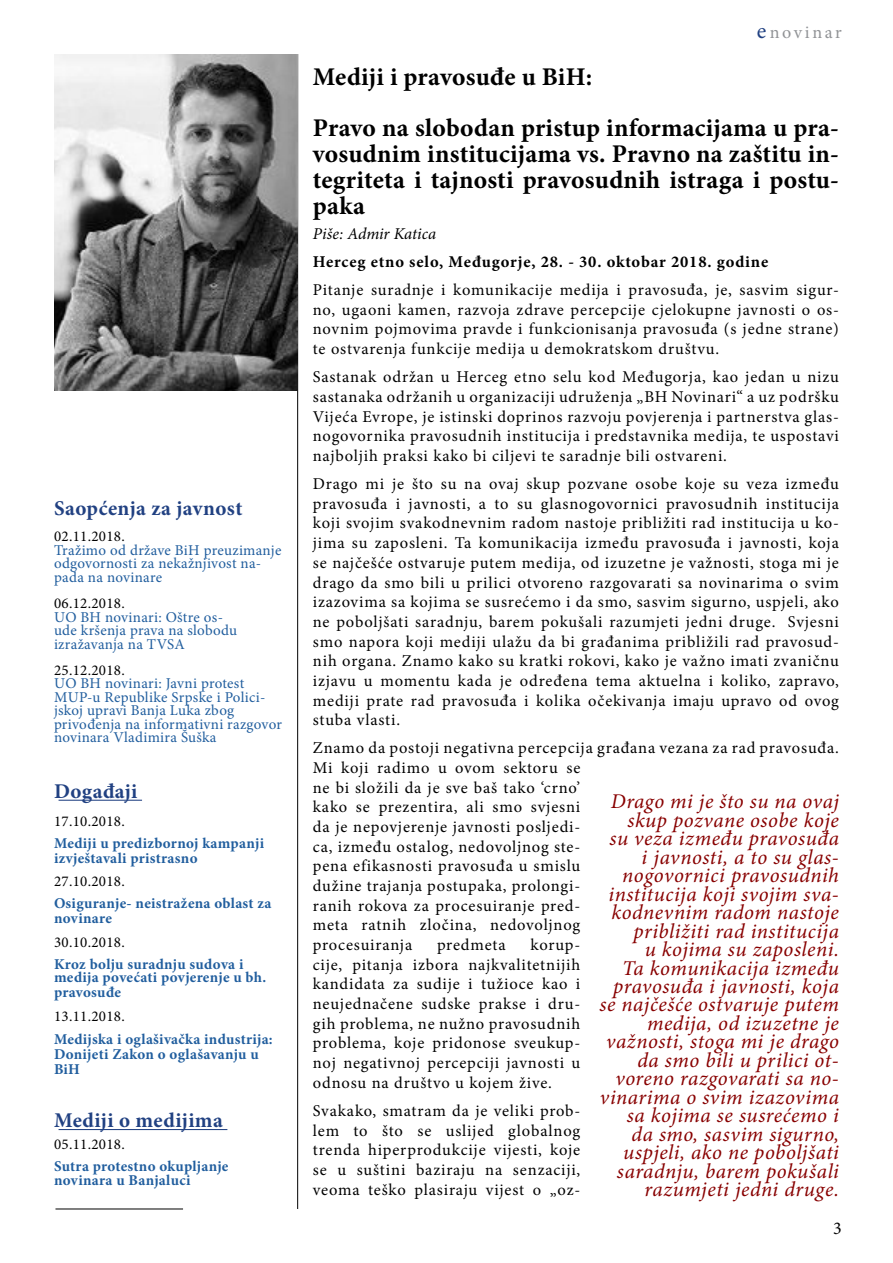
<style>
.page{position:relative;width:893px;height:1263px;background:#fff}
.page>*{position:absolute;margin:0;border:0;box-sizing:border-box;transform-origin:0 0}
.t1{font:700 25.5px/25.7px "Minion Pro";letter-spacing:.01em;color:#000}
.t2{font:italic 21px/18.5px "Minion Pro";letter-spacing:.025em;color:#800;text-align:right}
.t3{font:700 21px "Minion Pro";letter-spacing:.02em;color:#214182}
.t4{font:18px "Minion Pro";letter-spacing:.145em;color:#919396}
.t5{font:18px "Minion Pro";color:#000}
.t6{font:16.5px/19.6px "Minion Pro";letter-spacing:.05em;color:#000;text-align:justify}
.t7{font:700 16.5px "Minion Pro";letter-spacing:.05em;color:#000}
.t8{font:italic 16.5px "Minion Pro";color:#000}
.t9{font:15px/13.5px "Minion Pro";letter-spacing:.02em;color:#215e9e}
.t10{font:700 15px/15px "Minion Pro";letter-spacing:.02em;color:#215e9e}
.t11{font:15px "Minion Pro";letter-spacing:.02em;color:#000}
.s1{font-size:22.5px;color:#214182}
</style>
<div class="page">
<hr style="left:297px;top:54px;width:1px;height:1155px;background:#000">
<hr style="left:55px;top:1209px;width:128px;height:1px;background:#000">
<hr style="left:59px;top:800px;width:83px;height:1px;background:#214182">
<hr style="left:59px;top:1129px;width:168px;height:1px;background:#214182">
<img style="left:54px;top:54px;width:244px;height:336px">
<p class="t3" style="left:54px;top:493px;width:190px">Saopćenja za javnost</p>
<p class="t11" style="left:54px;top:526px;width:72px">02.11.2018.</p>
<p class="t9" style="left:54px;top:543px;width:229px">Tražimo od države BiH preuzimanje odgovornosti za nekažnjivost na&shy;pada na novinare</p>
<p class="t11" style="left:54px;top:593px;width:72px">06.12.2018.</p>
<p class="t9" style="left:54px;top:610px;width:185px">UO BH novinari: Oštre os&shy;ude kršenja prava na slobodu izražavanja na TVSA</p>
<p class="t11" style="left:54px;top:660px;width:72px">25.12.2018.</p>
<p class="t9" style="left:54px;top:677px;width:229px">UO BH novinari: Javni protest<br>MUP-u Republike Srpske i Polici&shy;jskoj upravi Banja Luka zbog privođenja na informativni razgovor novinara Vladimira Šuška</p>
<p class="t3" style="left:54px;top:777px;width:85px">Događaji</p>
<p class="t11" style="left:54px;top:811px;width:72px">17.10.2018.</p>
<p class="t10" style="left:54px;top:835px;width:212px">Mediji u predizbornoj kampanji izvještavali pristrasno</p>
<p class="t11" style="left:54px;top:871px;width:72px">27.10.2018.</p>
<p class="t10" style="left:54px;top:896px;width:219px">Osiguranje- neistražena oblast za novinare</p>
<p class="t11" style="left:54px;top:932px;width:72px">30.10.2018.</p>
<p class="t10" style="left:54px;top:957px;width:214px;line-height:13.5px">Kroz bolju suradnju sudova i medija povećati povjerenje u bh.</p>
<p class="t10" style="left:54px;top:985px;width:69px">pravosuđe</p>
<p class="t11" style="left:54px;top:1006px;width:72px">13.11.2018.</p>
<p class="t10" style="left:54px;top:1032px;width:220px">Medijska i oglašivačka industrija:<br>Donijeti Zakon o oglašavanju u<br>BiH</p>
<p class="t3" style="left:54px;top:1106px;width:170px">Mediji o medijima</p>
<p class="t11" style="left:54px;top:1134px;width:72px">05.11.2018.</p>
<p class="t10" style="left:54px;top:1160px;width:176px;line-height:13.5px">Sutra protestno okupljanje novinara u Banjaluci</p>
<p class="t4" style="left:757px;top:20px;width:87px"><span class="s1">e</span>novinar</p>
<h1 class="t1" style="left:313px;top:51px;width:528px;line-height:51.2px">Mediji i pravosuđe u BiH:<br>Pravo na slobodan pristup informacijama u pra-</h1>
<h1 class="t1" style="left:313px;top:141px;width:528px;text-align:justify">vosudnim institucijama vs. Pravno na zaštitu in&shy;tegriteta i tajnosti pravosudnih istraga i postu&shy;paka</h1>
<p class="t8" style="left:313px;top:222px;width:125px">Piše: Admir Katica</p>
<p class="t7" style="left:313px;top:250px;width:457px">Herceg etno selo, Međugorje, 28. - 30. oktobar 2018. godine</p>
<p class="t6" style="left:313px;top:280px;width:528px">Pitanje suradnje i komunikacije medija i pravosuđa, je, sasvim sigur&shy;no, ugaoni kamen, razvoja zdrave percepcije cjelokupne javnosti o os&shy;novnim pojmovima pravde i funkcionisanja pravosuđa (s jedne strane) te ostvarenja funkcije medija u demokratskom društvu.</p>
<p class="t6" style="left:313px;top:367px;width:528px">Sastanak održan u Herceg etno selu kod Međugorja, kao jedan u nizu sastanaka održanih u organizaciji udruženja „BH Novinari“ a uz podršku Vijeća Evrope, je istinski doprinos razvoju povjerenja i partnerstva glas&shy;nogovornika pravosudnih institucija i predstavnika medija, te uspostavi najboljih praksi kako bi ciljevi te saradnje bili ostvareni.</p>
<p class="t6" style="left:313px;top:474px;width:528px">Drago mi je što su na ovaj skup pozvane osobe koje su veza između pravosuđa i javnosti, a to su glasnogovornici pravosudnih institucija koji svojim svakodnevnim radom nastoje približiti rad institucija u ko&shy;jima su zaposleni. Ta komunikacija između pravosuđa i javnosti, koja se najčešće ostvaruje putem medija, od izuzetne je važnosti, stoga mi je drago da smo bili u prilici otvoreno razgovarati sa novinarima o svim izazovima sa kojima se susrećemo i da smo, sasvim sigurno, uspjeli, ako ne poboljšati saradnju, barem pokušali razumjeti jedni druge. Svjesni smo napora koji mediji ulažu da bi građanima približili rad pravosud&shy;nih organa. Znamo kako su kratki rokovi, kako je važno imati zvaničnu izjavu u momentu kada je određena tema aktuelna i koliko, zapravo, mediji prate rad pravosuđa i kolika očekivanja imaju upravo od ovog stuba vlasti.</p>
<p class="t6" style="left:313px;top:738px;width:528px;text-align:left">Znamo da postoji negativna percepcija građana vezana za rad pravosuđa.<br>Mi koji radimo u ovom sektoru se<br>ne bi složili da je sve baš tako ‘crno’<br>kako se prezentira, ali smo svjesni<br>da je nepovjerenje javnosti posljedi-<br>ca, između ostalog, nedovoljnog ste-<br>pena efikasnosti pravosuđa u smislu<br>dužine trajanja postupaka, prolongi-<br>ranih rokova za procesuiranje pred-<br>meta ratnih zločina, nedovoljnog<br>procesuiranja</p>
<p class="t2" style="left:599px;top:792px;width:241px">Drago mi je što su na ovaj skup pozvane osobe koje<br>su veza između pravosuđa i javnosti, a to su glas&shy;nogovornici pravosudnih institucija koji svojim sva&shy;kodnevnim radom nastoje približiti rad institucija<br>u kojima su zaposleni.<br>Ta komunikacija između pravosuđa i javnosti, koja se najčešće ostvaruje putem medija, od izuzetne je važnosti, stoga mi je drago da smo bili u prilici ot&shy;voreno razgovarati sa no&shy;vinarima o svim izazovima sa kojima se susrećemo i<br>da smo, sasvim sigurno, uspjeli, ako ne poboljšati saradnju, barem pokušali razumjeti jedni druge.</p>
<p class="t6" style="left:313px;top:935px;width:269px;text-indent:218px">korup&shy;cije, pitanja izbora najkvalitetnijih kandidata za sudije i tužioce kao i neujednačene sudske prakse i dru&shy;gih problema, ne nužno pravosudnih problema, koje pridonose sveukup&shy;noj negativnoj percepciji javnosti u odnosu na društvo u kojem žive.</p>
<p class="t6" style="left:313px;top:1101px;width:269px">Svakako, smatram da je veliki prob&shy;lem to što se uslijed globalnog trenda hiperprodukcije vijesti, koje se u suštini baziraju na senzaciji, veoma teško plasiraju vijest o „oz-</p>
<p class="t6" style="left:437px;top:935px;width:70px">predmeta</p>
<p class="t5" style="left:833px;top:1216px;width:10px">3</p>
</div>
